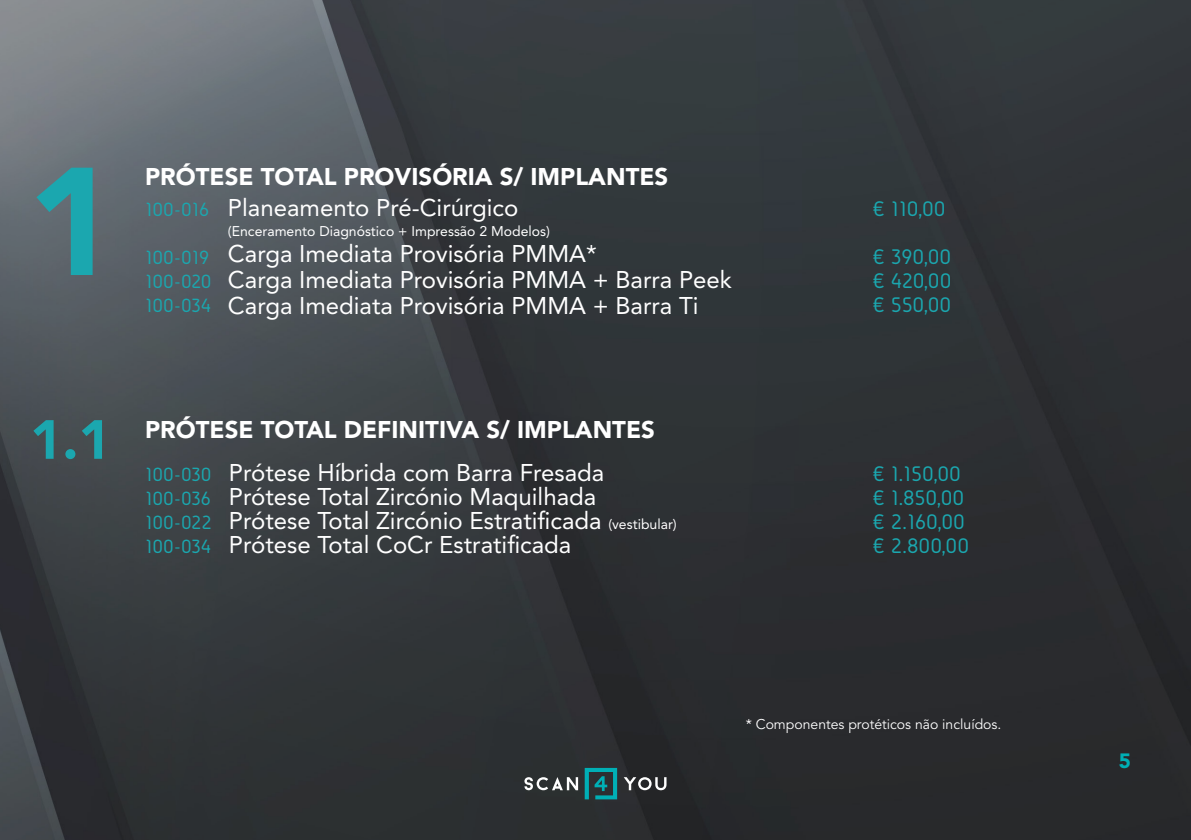
<style>
.page{position:relative;width:1191px;height:840px;background:#fff}
.page>*{position:absolute;margin:0;border:0;box-sizing:border-box;transform-origin:0 0}
.t1{font:900 151.4px "Avenir LT Std";color:#1ba7af}
.t2{font:900 54.6px "Avenir LT Std";color:#1ba7af}
.t3{font:24px "Avenir LT Std";color:#fff}
.t4{font:900 24px "Avenir LT Std";color:#fff}
.t5{font:22px "Gidolinya";color:#1ba7af}
.t6{font:900 20.6px "Avenir LT Std";color:#00afb5}
.t7{font:20px "Gidolinya";color:#1ba7af}
.t8{font:14px "Avenir LT Std";color:#fff}
.t9{font:14px "Avenir LT Std";color:#fff}
.s1{font-size:14px}
</style>
<div class="page">
<img style="left:0;top:0;width:1191px;height:839px">
<svg style="left:524px;top:767px;width:142px;height:31px;background:#3b5153"></svg>
<p class="t1" style="left:27px;top:130px;width:91px">1</p>
<p class="t2" style="left:30px;top:406px;width:82px">1.1</p>
<p class="t4" style="left:145px;top:162px;width:524px">PRÓTESE TOTAL PROVISÓRIA S/ IMPLANTES</p>
<p class="t7" style="left:145px;top:198px;width:65px">100-016</p>
<p class="t7" style="left:145px;top:246px;width:65px">100-019</p>
<p class="t7" style="left:145px;top:270px;width:68px">100-020</p>
<p class="t7" style="left:145px;top:294px;width:68px">100-034</p>
<p class="t3" style="left:228px;top:194px;width:292px">Planeamento Pré-Cirúrgico</p>
<p class="t8" style="left:228px;top:223px;width:323px">(Enceramento Diagnóstico + Impressão 2 Modelos)</p>
<p class="t3" style="left:228px;top:240px;width:370px">Carga Imediata Provisória PMMA*</p>
<p class="t3" style="left:228px;top:266px;width:505px">Carga Imediata Provisória PMMA + Barra Peek</p>
<p class="t3" style="left:228px;top:292px;width:472px">Carga Imediata Provisória PMMA + Barra Ti</p>
<p class="t4" style="left:145px;top:415px;width:511px">PRÓTESE TOTAL DEFINITIVA S/ IMPLANTES</p>
<p class="t7" style="left:145px;top:462px;width:68px">100-030</p>
<p class="t7" style="left:145px;top:486px;width:67px">100-036</p>
<p class="t7" style="left:145px;top:510px;width:68px">100-022</p>
<p class="t7" style="left:145px;top:534px;width:68px">100-034</p>
<p class="t3" style="left:229px;top:458px;width:377px">Prótese Híbrida com Barra Fresada</p>
<p class="t3" style="left:229px;top:482px;width:369px">Prótese Total Zircónio Maquilhada</p>
<p class="t3" style="left:229px;top:506px;width:449px">Prótese Total Zircónio Estratificada <span class="s1">(vestibular)</span></p>
<p class="t3" style="left:229px;top:530px;width:344px">Prótese Total CoCr Estratificada</p>
<p class="t5" style="left:872px;top:197px;width:75px">€ 110,00</p>
<p class="t5" style="left:872px;top:245px;width:80px">€ 390,00</p>
<p class="t5" style="left:872px;top:269px;width:80px">€ 420,00</p>
<p class="t5" style="left:872px;top:293px;width:80px">€ 550,00</p>
<p class="t5" style="left:872px;top:461px;width:90px">€ 1.150,00</p>
<p class="t5" style="left:872px;top:485px;width:93px">€ 1.850,00</p>
<p class="t5" style="left:872px;top:509px;width:94px">€ 2.160,00</p>
<p class="t5" style="left:872px;top:533px;width:98px">€ 2.800,00</p>
<p class="t9" style="left:745px;top:716px;width:257px">* Componentes protéticos não incluídos.</p>
<p class="t6" style="left:1119px;top:747px;width:14px">5</p>
</div>
